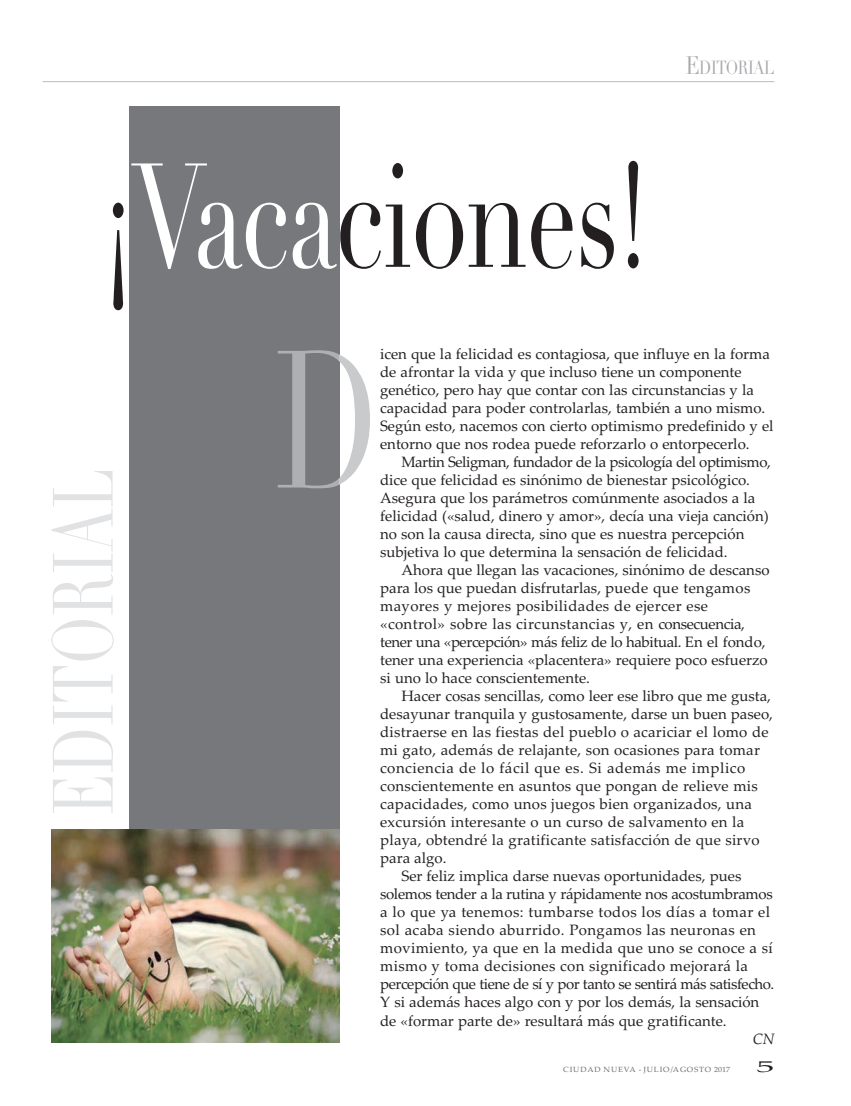
<style>
.page{position:relative;width:851px;height:1106px;background:#fff}
.page>*{position:absolute;margin:0;border:0;box-sizing:border-box;transform-origin:0 0}
.t1{font:145.05px "Didot";letter-spacing:-.015em;color:#231f20;scale:.7 1}
.t2{font:18.75px "Didot";letter-spacing:-.035em;color:#a8a9ad;scale:.8 1}
.t3{font:15.75px "Palatino Linotype";color:#231f20;scale:2.26 1}
.t4{font:15px/18px "Palatino Linotype";color:#231f20}
.t5{font:15px "Palatino Linotype";letter-spacing:.025em;color:#231f20}
.t6{font:15px "Palatino Linotype";letter-spacing:.02em;color:#231f20}
.t7{font:15px "Palatino Linotype";letter-spacing:-.03em;color:#231f20}
.t8{font:15px "Palatino Linotype";letter-spacing:-.02em;color:#231f20}
.t9{font:15px "Palatino Linotype";letter-spacing:.035em;color:#231f20}
.t10{font:italic 15px "Palatino Linotype";color:#231f20}
.t11{font:7.5px "Palatino Linotype";letter-spacing:.095em;color:#6c6d70;scale:1.08 1}
.s1{color:#fff}
.s2{font-size:24.9px}
</style>
<div class="page">
<hr style="left:43px;top:81px;width:731px;height:1px;background:#bcbdc0">
<div style="left:129px;top:106px;width:210px;height:936px;background:#76787b"></div>
<svg style="left:339px;top:350px;width:31px;height:138px"></svg>
<svg style="left:278px;top:350px;width:61px;height:138px"></svg>
<svg style="left:51px;top:471px;width:63px;height:230px"></svg>
<img style="left:51px;top:829px;width:288px;height:213px">
<h1 class="t1" style="left:102px;top:129px;width:782px">¡<span class="s1">Vaca</span>ciones!</h1>
<p class="t2" style="left:685px;top:56px;width:112px"><span class="s2">E</span>DITORIAL</p>
<p class="t4" style="left:380px;top:345px;width:395px">icen que la felicidad es contagiosa, que influye en la forma de afrontar la vida y que incluso tiene un componente genético, pero hay que contar con las circunstancias y la capacidad para poder controlarlas, también a uno mismo.<br>Según esto, nacemos con cierto optimismo predefinido y el entorno que nos rodea puede reforzarlo o entorpecerlo.</p>
<p class="t4" style="left:380px;top:453px;width:392px;text-indent:21px">Martin Seligman, fundador de la psicología del optimismo, dice que felicidad es sinónimo de bienestar psicológico.<br>Asegura que los parámetros comúnmente asociados a la felicidad («salud, dinero y amor», decía una vieja canción) no son la causa directa, sino que es nuestra percepción subjetiva lo que determina la sensación de felicidad.</p>
<p class="t4" style="left:380px;top:561px;width:391px;text-indent:21px">Ahora que llegan las vacaciones, sinónimo de descanso para los que puedan disfrutarlas, puede que tengamos mayores y mejores posibilidades de ejercer ese «control» sobre las circunstancias y, en consecuencia, tener una «percepción» más feliz de lo habitual. En el fondo, tener una experiencia «placentera» requiere poco esfuerzo si uno lo hace conscientemente.</p>
<p class="t4" style="left:401px;top:687px;width:371px">Hacer cosas sencillas, como leer ese libro que me gusta,</p>
<p class="t4" style="left:380px;top:705px;width:394px">desayunar tranquila y gustosamente, darse un buen paseo,</p>
<p class="t4" style="left:380px;top:723px;width:390px">distraerse en las fiestas del pueblo o acariciar el lomo de</p>
<p class="t4" style="left:380px;top:741px;width:381px">mi gato, además de relajante, son ocasiones para tomar</p>
<p class="t9" style="left:380px;top:759px;width:366px">conciencia de lo fácil que es. Si además me implico</p>
<p class="t4" style="left:380px;top:777px;width:379px">conscientemente en asuntos que pongan de relieve mis</p>
<p class="t4" style="left:380px;top:795px;width:373px">capacidades, como unos juegos bien organizados, una</p>
<p class="t4" style="left:380px;top:813px;width:365px">excursión interesante o un curso de salvamento en la</p>
<p class="t4" style="left:380px;top:831px;width:381px">playa, obtendré la gratificante satisfacción de que sirvo</p>
<p class="t4" style="left:380px;top:849px;width:68px">para algo.</p>
<p class="t4" style="left:401px;top:867px;width:341px">Ser feliz implica darse nuevas oportunidades, pues</p>
<p class="t8" style="left:380px;top:885px;width:394px">solemos tender a la rutina y rápidamente nos acostumbramos</p>
<p class="t5" style="left:380px;top:903px;width:391px">a lo que ya tenemos: tumbarse todos los días a tomar el</p>
<p class="t5" style="left:380px;top:921px;width:377px">sol acaba siendo aburrido. Pongamos las neuronas en</p>
<p class="t6" style="left:380px;top:939px;width:394px">movimiento, ya que en la medida que uno se conoce a sí</p>
<p class="t6" style="left:380px;top:957px;width:369px">mismo y toma decisiones con significado mejorará la</p>
<p class="t7" style="left:380px;top:975px;width:395px">percepción que tiene de sí y por tanto se sentirá más satisfecho.</p>
<p class="t4" style="left:380px;top:993px;width:380px">Y si además haces algo con y por los demás, la sensación</p>
<p class="t4" style="left:380px;top:1011px;width:348px">de «formar parte de» resultará más que gratificante.</p>
<p class="t10" style="left:752px;top:1029px;width:23px">CN</p>
<p class="t11" style="left:563px;top:1065px;width:156px">CIUDAD NUEVA - JULIO/AGOSTO 2017</p>
<p class="t3" style="left:756px;top:1057px;width:9px">5</p>
</div>
